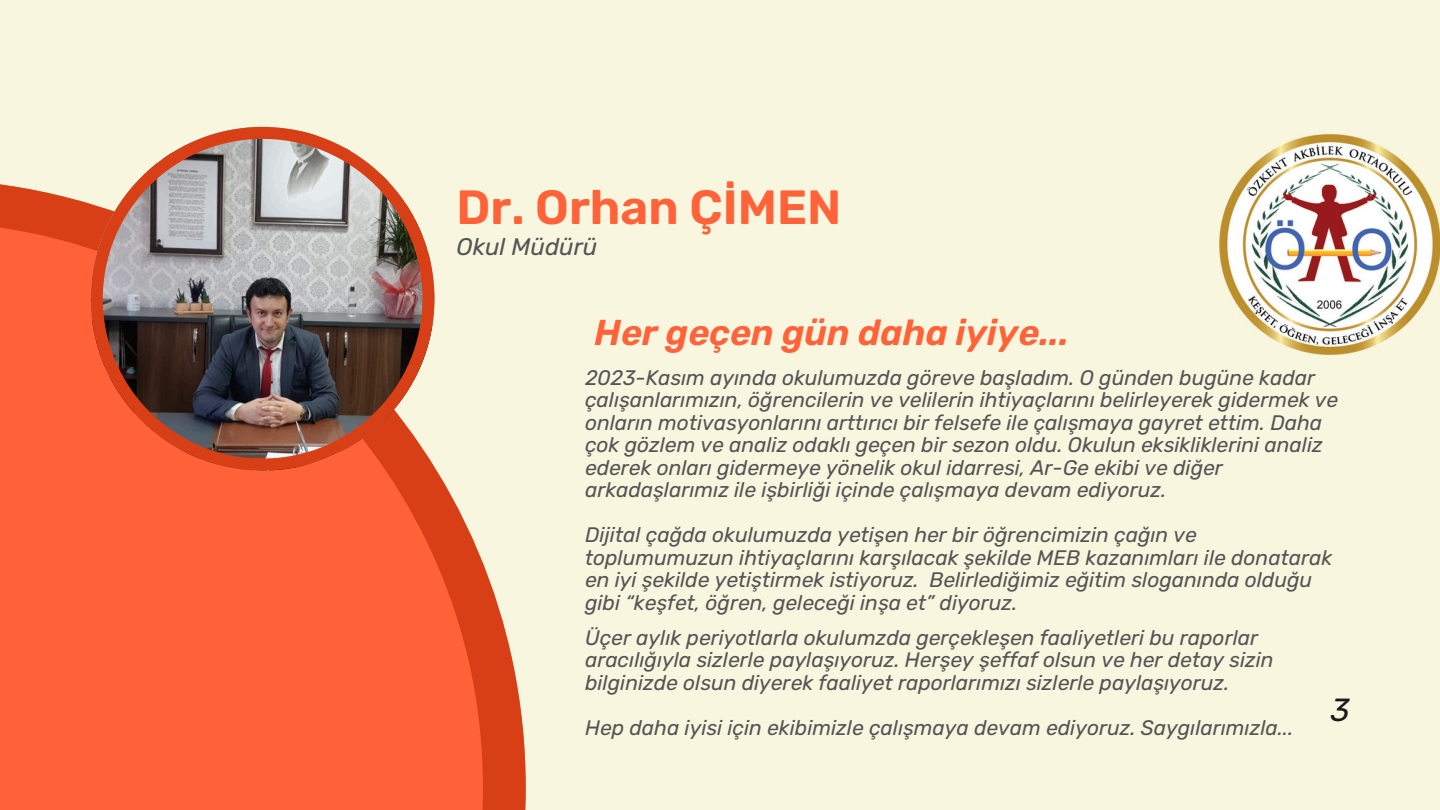
<style>
.page{position:relative;width:1440px;height:810px;background:#f8f6df}
.page>*{position:absolute;margin:0;border:0;box-sizing:border-box;transform-origin:0 0}
.t1{font:600 48px "Rubik";color:#ff6238}
.t2{font:italic 600 36px "Rubik";color:#ff6238}
.t3{font:italic 24px "Rubik";color:#545454}
.t4{font:italic 21px/22.5px "Rubik";color:#545454}
</style>
<div class="page">
<svg style="left:0;top:184px;width:526px;height:626px"></svg>
<img style="left:91px;top:127px;width:343px;height:343px">
<img style="left:1219px;top:134px;width:221px;height:221px">
<h1 class="t1" style="left:457px;top:181px;width:387px">Dr. Orhan ÇİMEN</h1>
<p class="t3" style="left:457px;top:233px;width:142px">Okul Müdürü</p>
<h2 class="t2" style="left:595px;top:313px;width:476px">Her geçen gün daha iyiye...</h2>
<p class="t4" style="left:585px;top:367px;width:755px">2023-Kasım ayında okulumuzda göreve başladım. O günden bugüne kadar çalışanlarımızın, öğrencilerin ve velilerin ihtiyaçlarını belirleyerek gidermek ve onların motivasyonlarını arttırıcı bir felsefe ile çalışmaya gayret ettim. Daha çok gözlem ve analiz odaklı geçen bir sezon oldu. Okulun eksikliklerini analiz ederek onları gidermeye yönelik okul idarresi, Ar-Ge ekibi ve diğer arkadaşlarımız ile işbirliği içinde çalışmaya devam ediyoruz.</p>
<p class="t4" style="left:585px;top:524px;width:749px">Dijital çağda okulumuzda yetişen her bir öğrencimizin çağın ve toplumumuzun ihtiyaçlarını karşılacak şekilde MEB kazanımları ile donatarak en iyi şekilde yetiştirmek istiyoruz. Belirlediğimiz eğitim sloganında olduğu gibi “keşfet, öğren, geleceği inşa et” diyoruz.</p>
<p class="t4" style="left:585px;top:627px;width:690px">Üçer aylık periyotlarla okulumzda gerçekleşen faaliyetleri bu raporlar aracılığıyla sizlerle paylaşıyoruz. Herşey şeffaf olsun ve her detay sizin bilginizde olsun diyerek faaliyet raporlarımızı sizlerle paylaşıyoruz.</p>
<p class="t4" style="left:585px;top:717px;width:766px">Hep daha iyisi için ekibimizle çalışmaya devam ediyoruz. Saygılarımızla... <sup>3</sup></p>
</div>
